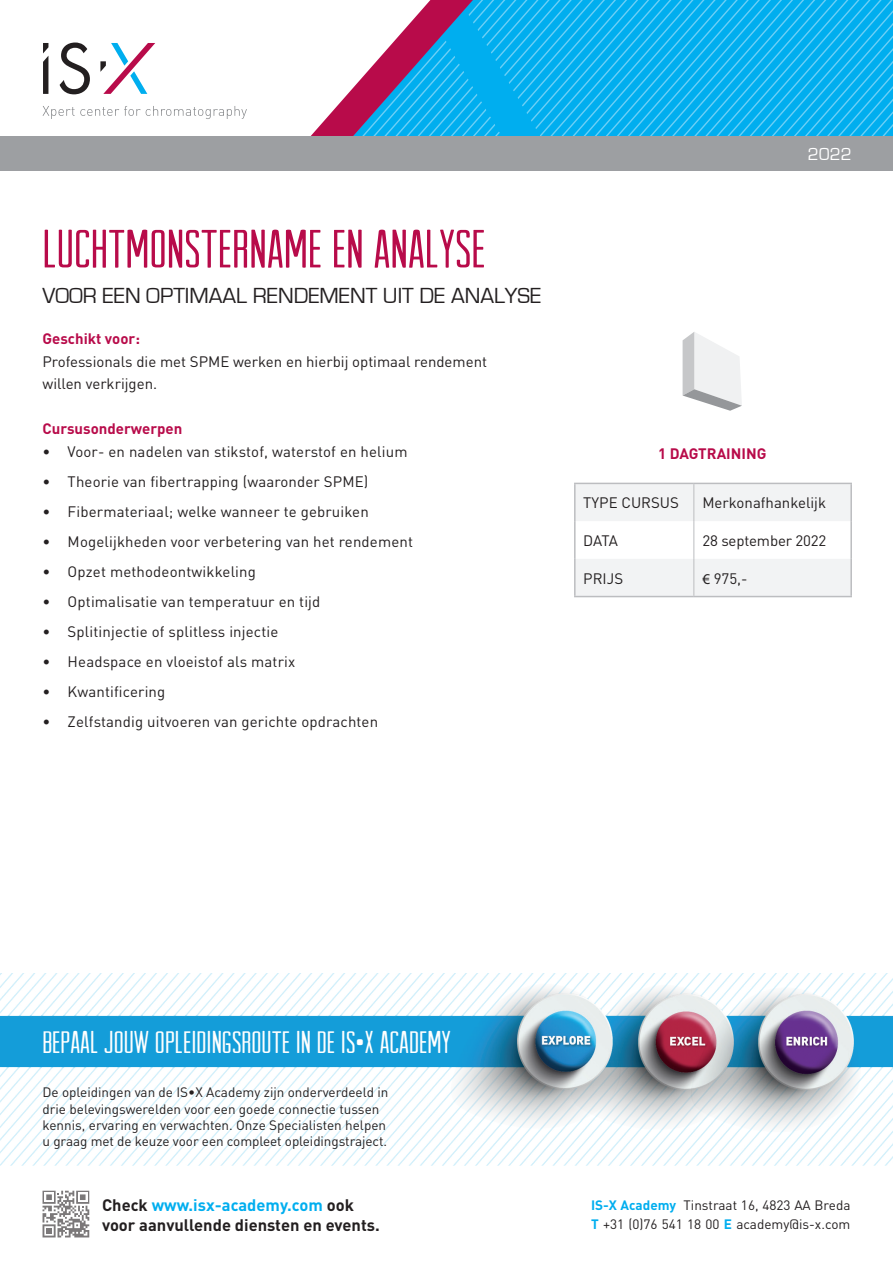
<style>
.page{position:relative;width:893px;height:1263px;background:#fff}
.page>*{position:absolute;margin:0;border:0;box-sizing:border-box;transform-origin:0 0}
.t1{font:54px "Arvil Sans";color:#b80b4a}
.t2{font:31.5px "Arvil Sans";color:#fff}
.t3{font:22.5px "Eurostile";color:#231f20}
.t4{font:18px "Eurostile";color:#fff}
.t5{font:700 16.5px/19.5px "DIN";color:#231f20}
.t6{font:15px/22.5px "DIN";letter-spacing:.01em;color:#231f20}
.t7{font:700 15px "DIN";color:#b80b4a}
.t8{font:15px "DIN";letter-spacing:-.01em;color:#231f20}
.t9{font:13.5px/16.2px "DIN";color:#231f20}
.s1{font-family:"Myriad Pro"}
.s2{color:#00aeef}
.s3{font-weight:700;color:#00aeef}
</style>
<div class="page">
<svg style="left:542px;top:0;width:351px;height:136px;background:#11b3f0"></svg>
<svg style="left:311px;top:0;width:231px;height:136px"></svg>
<div style="left:0;top:136px;width:893px;height:34px;background:#9d9fa2"></div>
<svg style="left:60px;top:43px;width:30px;height:51px"></svg>
<svg style="left:43px;top:43px;width:5px;height:51px"></svg>
<svg style="left:43px;top:106px;width:204px;height:13px"></svg>
<svg style="left:100px;top:43px;width:55px;height:51px"></svg>
<img style="left:0;top:974px;width:893px;height:191px">
<svg style="left:43px;top:1191px;width:46px;height:46px"></svg>
<svg style="left:683px;top:332px;width:59px;height:79px"></svg>
<svg style="left:576px;top:484px;width:274px;height:112px"></svg>
<hr style="left:574px;top:483px;width:120px;height:1px;background:#bcbdc0">
<hr style="left:574px;top:484px;width:2px;height:37px;background:#bcbdc0">
<hr style="left:694px;top:483px;width:158px;height:1px;background:#bcbdc0">
<hr style="left:850px;top:484px;width:2px;height:37px;background:#bcbdc0">
<hr style="left:574px;top:521px;width:2px;height:38px;background:#bcbdc0">
<hr style="left:850px;top:521px;width:2px;height:38px;background:#bcbdc0">
<hr style="left:574px;top:559px;width:2px;height:37px;background:#bcbdc0">
<hr style="left:850px;top:559px;width:2px;height:37px;background:#bcbdc0">
<hr style="left:574px;top:596px;width:120px;height:1px;background:#bcbdc0">
<hr style="left:694px;top:596px;width:158px;height:1px;background:#bcbdc0">
<hr style="left:693px;top:484px;width:1px;height:37px;background:#bcbdc0">
<hr style="left:693px;top:521px;width:1px;height:38px;background:#bcbdc0">
<hr style="left:693px;top:559px;width:1px;height:37px;background:#bcbdc0">
<h1 class="t1" style="left:43px;top:219px;width:445px">LUCHTMONSTERNAME EN ANALYSE</h1>
<h3 class="t3" style="left:43px;top:284px;width:500px">VOOR EEN OPTIMAAL RENDEMENT UIT DE ANALYSE</h3>
<p class="t7" style="left:43px;top:329px;width:99px">Geschikt voor:</p>
<p class="t6" style="left:43px;top:350px;width:446px">Professionals die met SPME werken en hierbij optimaal rendement willen verkrijgen.</p>
<p class="t7" style="left:43px;top:419px;width:141px">Cursusonderwerpen</p>
<p class="t6" style="left:43px;top:440px;width:367px">• Voor- en nadelen van stikstof, waterstof en helium</p>
<p class="t6" style="left:43px;top:470px;width:327px">• Theorie van fibertrapping (waaronder SPME)</p>
<p class="t6" style="left:43px;top:500px;width:328px">• Fibermateriaal; welke wanneer te gebruiken</p>
<p class="t6" style="left:43px;top:530px;width:372px">• Mogelijkheden voor verbetering van het rendement</p>
<p class="t6" style="left:43px;top:560px;width:215px">• Opzet methodeontwikkeling</p>
<p class="t6" style="left:43px;top:590px;width:279px">• Optimalisatie van temperatuur en tijd</p>
<p class="t6" style="left:43px;top:620px;width:237px">• Splitinjectie of splitless injectie</p>
<p class="t6" style="left:43px;top:650px;width:254px">• Headspace en vloeistof als matrix</p>
<p class="t6" style="left:43px;top:680px;width:124px">• Kwantificering</p>
<p class="t6" style="left:43px;top:710px;width:337px">• Zelfstandig uitvoeren van gerichte opdrachten</p>
<p class="t4" style="left:808px;top:144px;width:46px">2022</p>
<p class="t7" style="left:658px;top:444px;width:110px">1 DAGTRAINING</p>
<p class="t6" style="left:583px;top:491px;width:97px">TYPE CURSUS</p>
<p class="t6" style="left:702px;top:491px;width:125px">Merkonafhankelijk</p>
<p class="t6" style="left:583px;top:529px;width:36px">DATA</p>
<p class="t8" style="left:702px;top:531px;width:126px">28 september 2022</p>
<p class="t6" style="left:583px;top:567px;width:41px">PRIJS</p>
<p class="t6" style="left:702px;top:567px;width:47px"><span class="s1">€</span> 975,-</p>
<h2 class="t2" style="left:43px;top:1025px;width:410px">BEPAAL JOUW OPLEIDINGSROUTE IN DE IS•X ACADEMY</h2>
<p class="t9" style="left:43px;top:1084px;width:347px">De opleidingen van de IS•X Academy zijn onderverdeeld in drie belevingswerelden voor een goede connectie tussen kennis, ervaring en verwachten. Onze Specialisten helpen u graag met de keuze voor een compleet opleidingstraject.</p>
<p class="t5" style="left:102px;top:1195px;width:279px">Check <span class="s2">www.isx-academy.com</span> ook voor aanvullende diensten en events.</p>
<p class="t9" style="left:591px;top:1195px;width:261px;line-height:19.5px"><span class="s3">IS-X Academy</span> Tinstraat 16, 4823 AA Breda<br><span class="s3">T</span> +31 (0)76 541 18 00 <span class="s3">E</span> academy@is-x.com</p>
</div>
